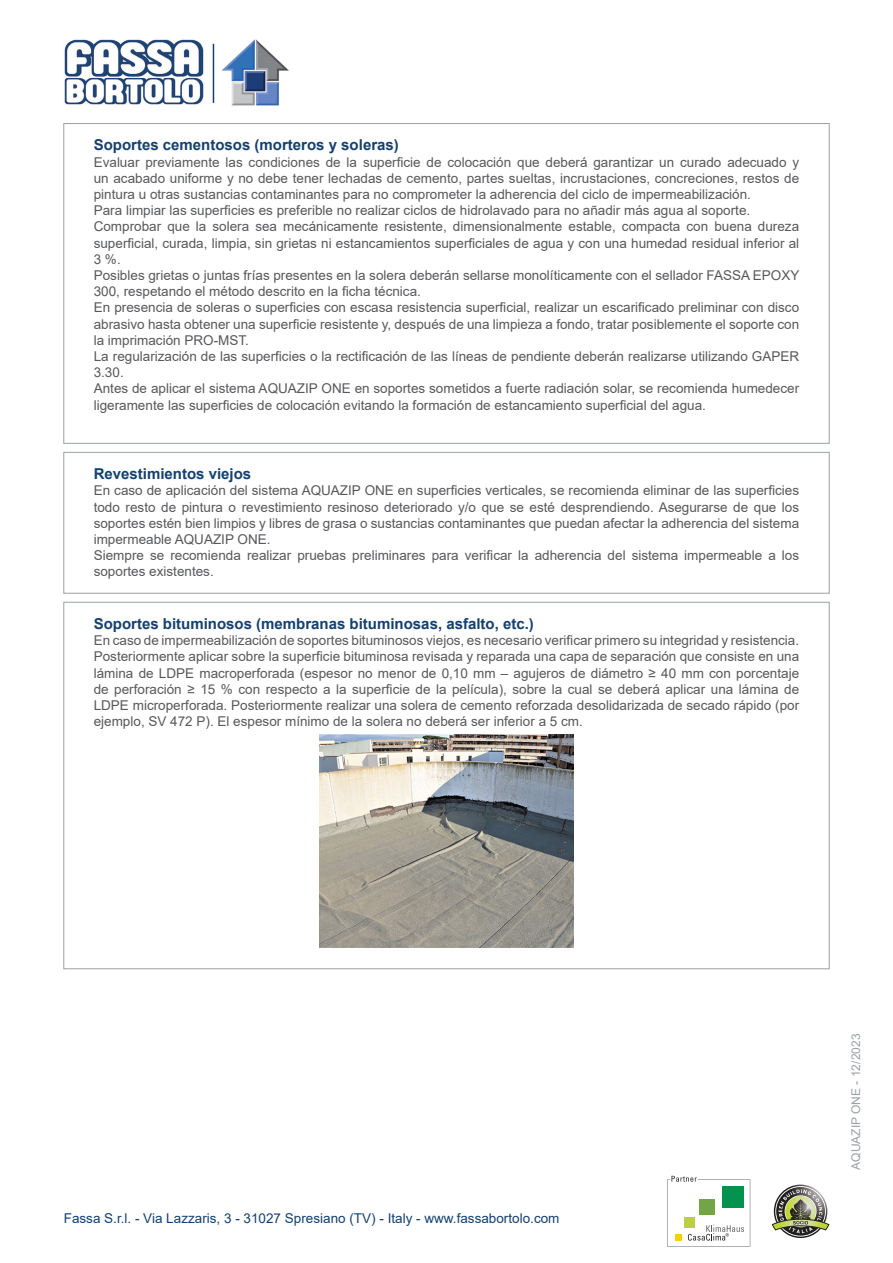
<style>
.page{position:relative;width:893px;height:1263px;background:#fff}
.page>*{position:absolute;margin:0;border:0;box-sizing:border-box;transform-origin:0 0}
.Sottotitolo{font:700 15px "Arial";color:#15406e}
.Descrizione1{font:13.5px/16.2px "Arial";color:#57585a;text-align:justify}
.t1{font:13.5px "Arial";color:#15406e}
.t2{font:12px "Arial";color:#9ba1a4}
</style>
<div class="page">
<div style="left:64px;top:452px;width:765px;height:141px;border:1px solid #9ba1a4"></div>
<img style="left:320px;top:735px;width:253px;height:212px">
<svg style="left:667px;top:1176px;width:83px;height:71px"></svg>
<svg style="left:772px;top:1186px;width:57px;height:50px"></svg>
<img style="left:64px;top:39px;width:140px;height:66px">
<hr style="left:213px;top:44px;width:1px;height:59px;background:#15406e">
<img style="left:221px;top:39px;width:68px;height:67px">
<p class="Sottotitolo" style="left:94px;top:134px;width:307px">Soportes cementosos (morteros y soleras)</p>
<p class="Descrizione1" style="left:94px;top:154px;width:707px">Evaluar previamente las condiciones de la superficie de colocación que deberá garantizar un curado adecuado y un acabado uniforme y no debe tener lechadas de cemento, partes sueltas, incrustaciones, concreciones, restos de pintura u otras sustancias contaminantes para no comprometer la adherencia del ciclo de impermeabilización.</p>
<p class="Descrizione1" style="left:94px;top:202px;width:658px">Para limpiar las superficies es preferible no realizar ciclos de hidrolavado para no añadir más agua al soporte.</p>
<p class="Descrizione1" style="left:94px;top:218px;width:707px">Comprobar que la solera sea mecánicamente resistente, dimensionalmente estable, compacta con buena dureza superficial, curada, limpia, sin grietas ni estancamientos superficiales de agua y con una humedad residual inferior al 3 %.</p>
<p class="Descrizione1" style="left:94px;top:267px;width:707px">Posibles grietas o juntas frías presentes en la solera deberán sellarse monolíticamente con el sellador FASSA EPOXY<br>300, respetando el método descrito en la ficha técnica.</p>
<p class="Descrizione1" style="left:94px;top:299px;width:707px">En presencia de soleras o superficies con escasa resistencia superficial, realizar un escarificado preliminar con disco abrasivo hasta obtener una superficie resistente y, después de una limpieza a fondo, tratar posiblemente el soporte con la imprimación PRO-MST.</p>
<p class="Descrizione1" style="left:94px;top:348px;width:707px">La regularización de las superficies o la rectificación de las líneas de pendiente deberán realizarse utilizando GAPER<br>3.30.</p>
<p class="Descrizione1" style="left:94px;top:380px;width:707px">Antes de aplicar el sistema AQUAZIP ONE en soportes sometidos a fuerte radiación solar, se recomienda humedecer ligeramente las superficies de colocación evitando la formación de estancamiento superficial del agua.</p>
<p class="Sottotitolo" style="left:94px;top:463px;width:159px">Revestimientos viejos</p>
<p class="Descrizione1" style="left:94px;top:482px;width:707px">En caso de aplicación del sistema AQUAZIP ONE en superficies verticales, se recomienda eliminar de las superficies todo resto de pintura o revestimiento resinoso deteriorado y/o que se esté desprendiendo. Asegurarse de que los soportes estén bien limpios y libres de grasa o sustancias contaminantes que puedan afectar la adherencia del sistema impermeable AQUAZIP ONE.</p>
<p class="Descrizione1" style="left:94px;top:547px;width:707px">Siempre se recomienda realizar pruebas preliminares para verificar la adherencia del sistema impermeable a los soportes existentes.</p>
<p class="Sottotitolo" style="left:94px;top:613px;width:442px">Soportes bituminosos (membranas bituminosas, asfalto, etc.)</p>
<p class="Descrizione1" style="left:94px;top:632px;width:707px">En caso de impermeabilización de soportes bituminosos viejos, es necesario verificar primero su integridad y resistencia.<br>Posteriormente aplicar sobre la superficie bituminosa revisada y reparada una capa de separación que consiste en una lámina de LDPE macroperforada (espesor no menor de 0,10 mm – agujeros de diámetro ≥ 40 mm con porcentaje de perforación ≥ 15 % con respecto a la superficie de la película), sobre la cual se deberá aplicar una lámina de LDPE microperforada. Posteriormente realizar una solera de cemento reforzada desolidarizada de secado rápido (por ejemplo, SV 472 P). El espesor mínimo de la solera no deberá ser inferior a 5 cm.</p>
<p class="t1" style="left:64px;top:1208px;width:497px">Fassa S.r.l. - Via Lazzaris, 3 - 31027 Spresiano (TV) - Italy - www.fassabortolo.com</p>
<p class="t2" style="left:848px;top:1170px;width:137px;rotate:-90deg">AQUAZIP ONE - 12/2023</p>
</div>
